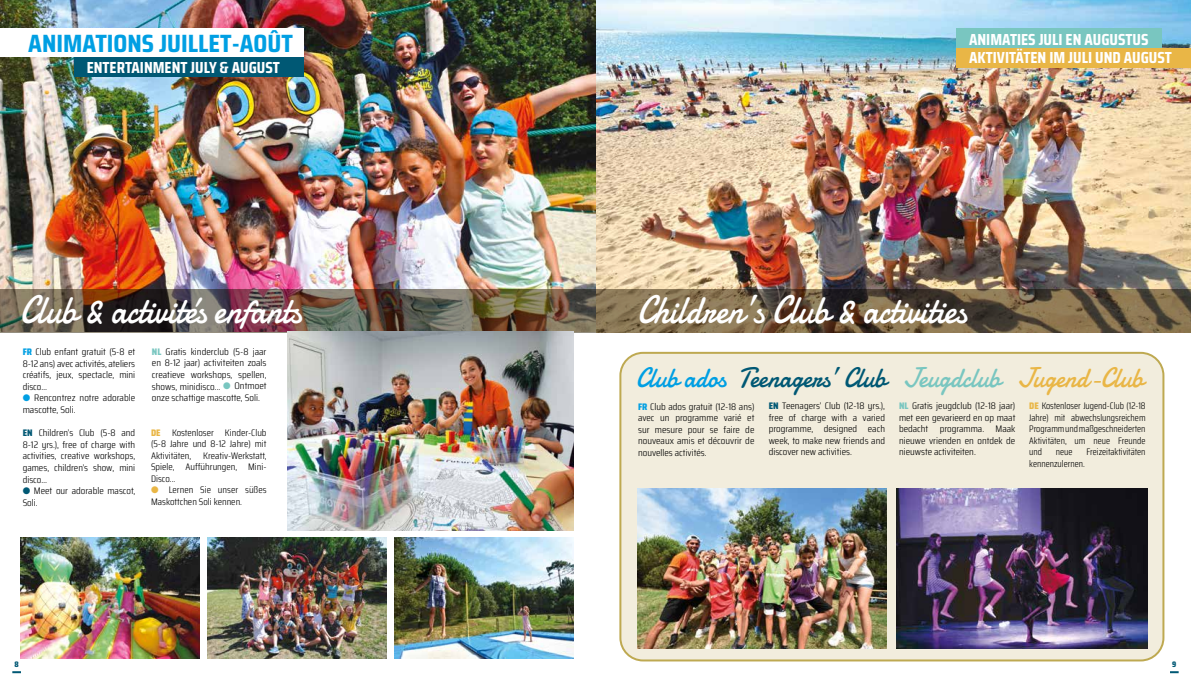
<style>
.page{position:relative;width:1191px;height:681px;background:#fff}
.page>*{position:absolute;margin:0;border:0;box-sizing:border-box;transform-origin:0 0}
.t1{font:40px "Damion";color:#fff;scale:.85 1}
.t2{font:28.4px "Damion";color:#005874;scale:.89 1}
.t3{font:700 25px "Saira Condensed";color:#009fe3;scale:1.1 1}
.t4{font:700 16px/18.9px "Saira Condensed";color:#fff;scale:1.05 1}
.t5{font:300 9.5px/11.4px "Saira Condensed";color:#000;text-align:justify;scale:1.09 1}
.t6{font:300 9.5px/11.5px "Saira Condensed";color:#000;scale:1.1 1}
.t7{font:300 9.5px/11.5px "Saira Condensed";color:#000;text-align:justify;scale:1.07 1}
.t8{font:300 9.5px/11.4px "Saira Condensed";color:#000;text-align:justify}
.t9{font:800 8px "Saira Condensed";color:#005874;scale:1.1 1}
.s1{font-weight:800;color:#009fe3}
.s2{color:#009fe3}
.s3{font-weight:800;color:#005874}
.s4{color:#005874}
.s5{font-weight:800;color:#79c6c0}
.s6{color:#79c6c0}
.s7{font-weight:800;color:#e9b646}
.s8{color:#e9b646}
</style>
<div class="page">
<img style="left:0;top:0;width:1191px;height:289px">
<div style="left:620px;top:352px;width:543px;height:308px;background:#f2eddd;border-radius:23px"></div>
<div style="left:619px;top:351px;width:545px;height:310px;border:2px solid #bea951;border-radius:23px"></div>
<img style="left:0;top:289px;width:1191px;height:43px">
<img style="left:287px;top:331px;width:286px;height:199px">
<svg style="left:12px;top:671px;width:9px;height:2px"></svg>
<div style="left:0;top:28px;width:303px;height:29px;background:#fff"></div>
<div style="left:74px;top:57px;width:229px;height:20px;background:#005874"></div>
<img style="left:897px;top:488px;width:250px;height:159px">
<img style="left:637px;top:488px;width:249px;height:159px">
<img style="left:208px;top:537px;width:179px;height:121px">
<img style="left:21px;top:537px;width:178px;height:121px">
<img style="left:394px;top:537px;width:179px;height:121px">
<div style="left:956px;top:29px;width:206px;height:19px;background:#79c6c0"></div>
<div style="left:956px;top:48px;width:235px;height:20px;background:#e9b646"></div>
<svg style="left:1170px;top:671px;width:8px;height:2px"></svg>
<h3 class="t3" style="left:28px;top:24px;width:242px">ANIMATIONS JUILLET-AOÛT</h3>
<h3 class="t4" style="left:87px;top:57px;width:185px">ENTERTAINMENT JULY &amp; AUGUST</h3>
<h3 class="t4" style="left:969px;top:29px;width:195px">ANIMATIES JULI EN AUGUSTUS<br>AKTIVITÄTEN IM JULI UND AUGUST</h3>
<h1 class="t1" style="left:20px;top:282px;width:332px">Club &amp; activités enfants</h1>
<h1 class="t1" style="left:637px;top:282px;width:389px">Children’s Club &amp; activities</h1>
<p class="t5" style="left:23px;top:346px;width:105px"><span class="s1">FR</span> Club enfant gratuit (5-8 et 8-12 ans) avec activités, ateliers créatifs, jeux, spectacle, mini disco…</p>
<p class="t6" style="left:23px;top:392px;width:104px"><span class="s2">●</span> Rencontrez notre adorable mascotte, Soli.</p>
<p class="t5" style="left:23px;top:427px;width:105px"><span class="s3">EN</span> Children’s Club (5-8 and 8-12 yrs.), free of charge with activities, creative workshops, games, children’s show, mini disco…</p>
<p class="t5" style="left:23px;top:484px;width:105px"><span class="s4">●</span> Meet our adorable mascot,<br>Soli.</p>
<p class="t6" style="left:152px;top:345px;width:106px;text-align:justify"><span class="s5">NL</span> Gratis kinderclub (5-8 jaar en 8-12 jaar) activiteiten zoals creatieve workshops, spellen, shows, minidisco... <span class="s6">●</span> Ontmoet onze schattige mascotte, Soli.</p>
<p class="t7" style="left:151px;top:426px;width:109px"><span class="s7">DE</span> Kostenloser Kinder-Club (5-8 Jahre und 8-12 Jahre) mit Aktivitäten,</p>
<p class="t7" style="left:151px;top:449px;width:109px;text-indent:52px">Kreativ-Werkstatt, Spiele, Aufführungen, Mini-Disco...</p>
<p class="t7" style="left:151px;top:483px;width:109px"><span class="s8">●</span> Lernen Sie unser süßes<br>Maskottchen Soli kennen.</p>
<p class="t9" style="left:15px;top:658px;width:5px">8</p>
<h2 class="t2" style="left:636px;top:358px;width:571px"><span class="s2">Club ados</span> Teenagers’ Club <span class="s6">Jeugdclub</span> <span class="s8">Jugend-Club</span></h2>
<p class="t5" style="left:638px;top:400px;width:108px"><span class="s1">FR</span> Club ados gratuit (12-18 ans) avec un programme varié et sur mesure pour se faire de nouveaux amis et découvrir de nouvelles activités.</p>
<p class="t5" style="left:768px;top:400px;width:108px"><span class="s3">EN</span> Teenagers’ Club (12-18 yrs.), free of charge with a varied programme, designed each week, to make new friends and discover new activities.</p>
<p class="t5" style="left:899px;top:400px;width:108px"><span class="s5">NL</span> Gratis jeugdclub (12-18 jaar) met een gevarieerd en op maat bedacht programma. Maak nieuwe vrienden en ontdek de nieuwste activiteiten.</p>
<p class="t8" style="left:1029px;top:400px;width:118px"><span class="s7">DE</span> Kostenloser Jugend-Club (12-18<br>Jahre) mit abwechslungsreichem Programm und maßgeschneiderten Aktivitäten, um neue Freunde und</p>
<p class="t8" style="left:1055px;top:445px;width:18px">neue</p>
<p class="t8" style="left:1086px;top:445px;width:61px">Freizeitaktivitäten</p>
<p class="t8" style="left:1029px;top:457px;width:57px">kennenzulernen.</p>
<p class="t9" style="left:1172px;top:658px;width:5px">9</p>
</div>
